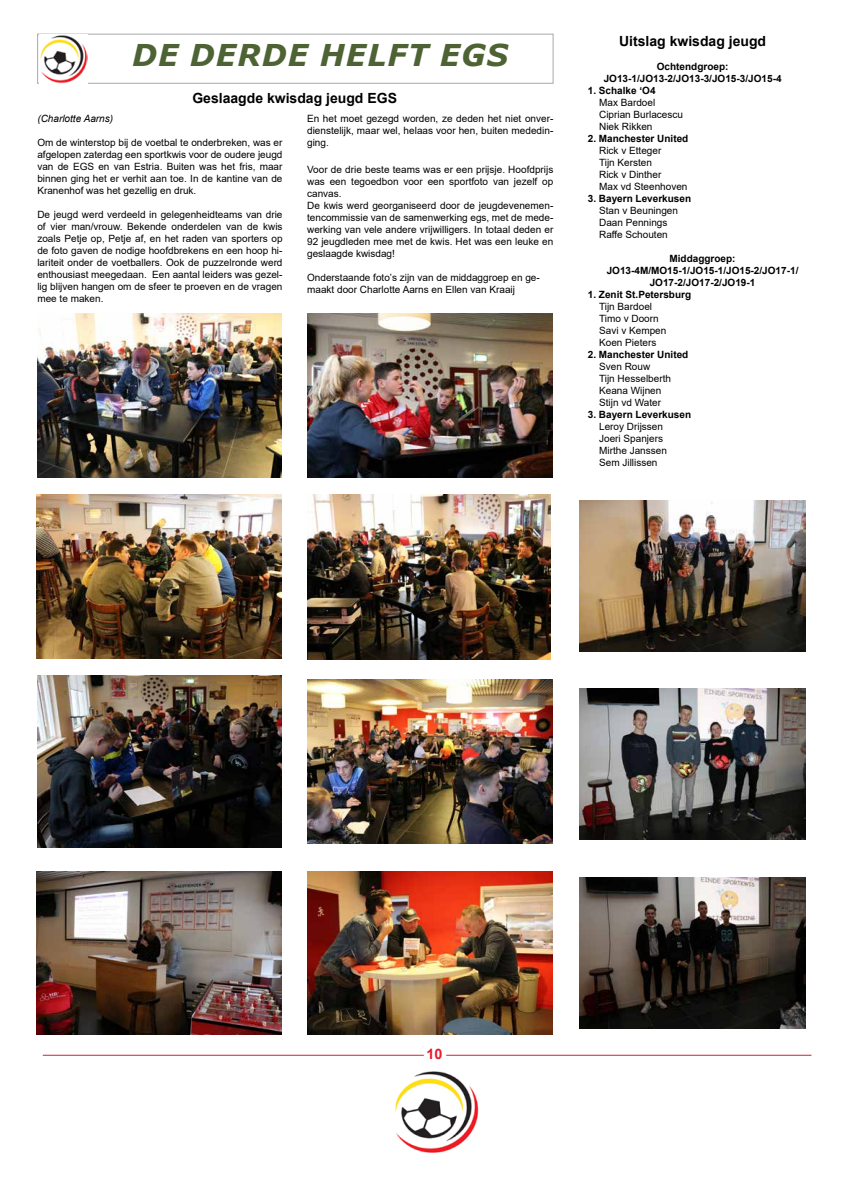
<style>
.page{position:relative;width:842px;height:1191px;background:#fff}
.page>*{position:absolute;margin:0;border:0;box-sizing:border-box;transform-origin:0 0}
.t1{font:italic 700 30px "Verdana";letter-spacing:.035em;color:#4e6334}
.t2{font:700 14.4px "Arial";color:#e91c2f}
.t3{font:700 14px "Arial";color:#000}
.t4{font:10px/12px "Arial";color:#000}
.t5{font:700 10px/12px "Arial";color:#000;text-align:center}
.t6{font:italic 10px "Arial";color:#000}
</style>
<div class="page">
<div style="left:37px;top:34px;width:516px;height:49px;border:1px solid #a7a9ac"></div>
<hr style="left:43px;top:1054px;width:768px;height:1px;background:#d2232a">
<div style="left:424px;top:1044px;width:22px;height:19px;background:#fff;border-radius:50%"></div>
<div style="left:424px;top:1044px;width:22px;height:20px;border:1px solid #fff;border-radius:50%"></div>
<img style="left:40px;top:34px;width:47px;height:49px">
<img style="left:395px;top:1071px;width:84px;height:82px">
<img style="left:37px;top:314px;width:244px;height:163px">
<img style="left:36px;top:495px;width:245px;height:163px">
<img style="left:37px;top:676px;width:244px;height:171px">
<img style="left:307px;top:314px;width:246px;height:164px">
<img style="left:307px;top:494px;width:244px;height:165px">
<img style="left:307px;top:680px;width:246px;height:164px">
<img style="left:36px;top:871px;width:245px;height:163px">
<img style="left:307px;top:871px;width:246px;height:164px">
<img style="left:579px;top:500px;width:227px;height:152px">
<img style="left:579px;top:688px;width:227px;height:151px">
<img style="left:579px;top:877px;width:227px;height:151px">
<h1 class="t1" style="left:132px;top:34px;width:377px">DE DERDE HELFT EGS</h1>
<h3 class="t3" style="left:192px;top:88px;width:206px">Geslaagde kwisdag jeugd EGS</h3>
<p class="t6" style="left:37px;top:112px;width:77px">(Charlotte Aarns)</p>
<p class="t4" style="left:37px;top:137px;width:247px;text-align:justify">Om de winterstop bij de voetbal te onderbreken, was er afgelopen zaterdag een sportkwis voor de oudere jeugd van de EGS en van Estria. Buiten was het fris, maar binnen ging het er verhit aan toe. In de kantine van de Kranenhof was het gezellig en druk.</p>
<p class="t4" style="left:37px;top:209px;width:247px;text-align:justify">De jeugd werd verdeeld in gelegenheidteams van drie of vier man/vrouw. Bekende onderdelen van de kwis zoals Petje op, Petje af, en het raden van sporters op de foto gaven de nodige hoofdbrekens en een hoop hi&shy;lariteit onder de voetballers. Ook de puzzelronde werd enthousiast meegedaan. Een aantal leiders was gezel&shy;lig blijven hangen om de sfeer te proeven en de vragen mee te maken.</p>
<p class="t4" style="left:307px;top:113px;width:248px;text-align:justify">En het moet gezegd worden, ze deden het niet onver&shy;dienstelijk, maar wel, helaas voor hen, buiten mededin&shy;ging.</p>
<p class="t4" style="left:307px;top:163px;width:248px">Voor de drie beste teams was er een prijsje. Hoofdprijs was een tegoedbon voor een sportfoto van jezelf op canvas.<br>De kwis werd georganiseerd door de jeugdevenemen&shy;tencommissie van de samenwerking egs, met de mede&shy;werking van vele andere vrijwilligers. In totaal deden er 92 jeugdleden mee met de kwis. Het was een leuke en geslaagde kwisdag!</p>
<p class="t4" style="left:307px;top:271px;width:234px">Onderstaande foto’s zijn van de middaggroep en ge&shy;maakt door Charlotte Aarns en Ellen van Kraaij</p>
<h3 class="t3" style="left:619px;top:31px;width:149px">Uitslag kwisdag jeugd</h3>
<p class="t5" style="left:604px;top:61px;width:179px">Ochtendgroep:<br>JO13-1/JO13-2/JO13-3/JO15-3/JO15-4</p>
<p class="t5" style="left:588px;top:85px;width:69px">1. Schalke ‘O4</p>
<p class="t4" style="left:599px;top:97px;width:85px">Max Bardoel<br>Ciprian Burlacescu<br>Niek Rikken</p>
<p class="t5" style="left:588px;top:133px;width:102px">2. Manchester United</p>
<p class="t4" style="left:599px;top:145px;width:90px">Rick v Etteger<br>Tijn Kersten<br>Rick v Dinther<br>Max vd Steenhoven</p>
<p class="t5" style="left:588px;top:193px;width:105px">3. Bayern Leverkusen</p>
<p class="t4" style="left:599px;top:205px;width:80px">Stan v Beuningen<br>Daan Pennings<br>Raffe Schouten</p>
<p class="t5" style="left:607px;top:253px;width:193px">Middaggroep:<br>JO13-4M/MO15-1/JO15-1/JO15-2/JO17-1/<br>JO17-2/JO17-2/JO19-1</p>
<p class="t5" style="left:588px;top:289px;width:105px">1. Zenit St.Petersburg</p>
<p class="t4" style="left:599px;top:301px;width:69px">Tijn Bardoel<br>Timo v Doorn<br>Savi v Kempen<br>Koen Pieters</p>
<p class="t5" style="left:588px;top:349px;width:102px">2. Manchester United</p>
<p class="t4" style="left:599px;top:361px;width:73px">Sven Rouw<br>Tijn Hesselberth<br>Keana Wijnen<br>Stijn vd Water</p>
<p class="t5" style="left:588px;top:409px;width:105px">3. Bayern Leverkusen</p>
<p class="t4" style="left:599px;top:421px;width:69px">Leroy Drijssen<br>Joeri Spanjers<br>Mirthe Janssen<br>Sem Jillissen</p>
<h2 class="t2" style="left:427px;top:1044px;width:18px">10</h2>
</div>
